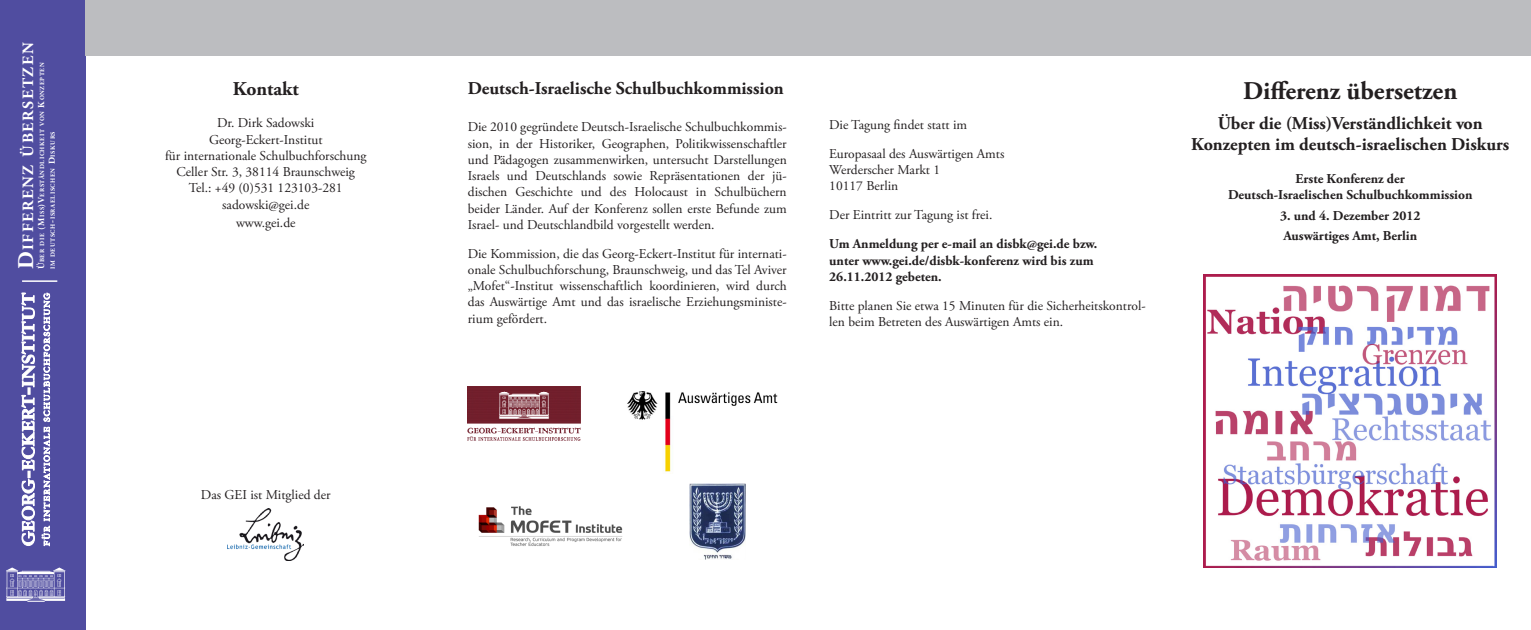
<style>
.page{position:relative;width:1531px;height:630px;background:#fff}
.page>*{position:absolute;margin:0;border:0;box-sizing:border-box;transform-origin:0 0}
.Überschrift_1{font:700 25.5px "Adobe Garamond Pro";color:#231f20}
.t1{font:700 19.5px "Adobe Garamond Pro";color:#231f20}
.Überschrift_2{font:700 18px/21px "Adobe Garamond Pro";color:#231f20;text-align:center}
.Text_Überschrift{font:700 18px "Adobe Garamond Pro";color:#231f20}
.t2{font:700 15.75px "Adobe Garamond Pro";letter-spacing:.1em;color:#fff}
.Text{font:13.5px/16.2px "Adobe Garamond Pro";letter-spacing:-.01em;color:#231f20}
.Text-2{font:700 13.5px/16.2px "Adobe Garamond Pro";color:#231f20}
.Überschrift_3{font:700 13.5px/16.2px "Adobe Garamond Pro";color:#231f20;text-align:center}
.t3{font:700 6.3px/10.8px "Adobe Garamond Pro";letter-spacing:.1em;color:#fff}
.s1{font-size:22.5px}
.s2{font-size:9px}
</style>
<div class="page">
<div style="left:0;top:0;width:85px;height:629px;background:#504da0"></div>
<svg style="left:22px;top:292px;width:13px;height:253px"></svg>
<svg style="left:42px;top:292px;width:8px;height:253px"></svg>
<svg style="left:6px;top:567px;width:59px;height:34px"></svg>
<hr style="left:22px;top:280px;width:35px;height:2px;background:#fff">
<div style="left:85px;top:0;width:1446px;height:55px;background:#bcbdc0"></div>
<img style="left:468px;top:386px;width:113px;height:54px">
<img style="left:627px;top:391px;width:151px;height:83px">
<img style="left:228px;top:508px;width:76px;height:52px">
<img style="left:478px;top:506px;width:145px;height:40px">
<img style="left:1203px;top:274px;width:294px;height:293px">
<img style="left:689px;top:483px;width:57px;height:76px">
<p class="t2" style="left:19px;top:269px;width:228px;rotate:-90deg"><span class="s1">D</span>ifferenz übersetzen</p>
<p class="t3" style="left:37px;top:269px;width:208px;rotate:-90deg"><span class="s2">Ü</span>ber die <span class="s2">(M</span>iss<span class="s2">)V</span>erständlichkeit von <span class="s2">K</span>onzepten im deutsch<span class="s2">-</span>israelischen <span class="s2">D</span>iskurs</p>
<p class="t1" style="left:233px;top:77px;width:67px">Kontakt</p>
<p class="Text" style="left:217px;top:115px;width:99px">Dr. Dirk Sadowski</p>
<p class="Text" style="left:209px;top:132px;width:115px">Georg-Eckert-Institut</p>
<p class="Text" style="left:165px;top:148px;width:203px">für internationale Schulbuchforschung</p>
<p class="Text" style="left:177px;top:164px;width:180px">Celler Str. 3, 38114 Braunschweig</p>
<p class="Text" style="left:189px;top:180px;width:155px">Tel.: +49 (0)531 123103-281</p>
<p class="Text" style="left:222px;top:196px;width:89px">sadowski@gei.de</p>
<p class="Text" style="left:236px;top:214px;width:61px">www.gei.de</p>
<p class="Text" style="left:201px;top:487px;width:131px">Das GEI ist Mitglied der</p>
<p class="Text_Überschrift" style="left:468px;top:78px;width:318px">Deutsch-Israelische Schulbuchkommission</p>
<p class="Text" style="left:468px;top:119px;width:320px;text-align:justify">Die 2010 gegründete Deutsch-Israelische Schulbuchkommis&shy;sion, in der Historiker, Geographen, Politikwissenschaftler und Pädagogen zusammenwirken, untersucht Darstellungen Israels und Deutschlands sowie Repräsentationen der jü&shy;dischen Geschichte und des Holocaust in Schulbüchern beider Länder. Auf der Konferenz sollen erste Befunde zum Israel- und Deutschlandbild vorgestellt werden.</p>
<p class="Text" style="left:468px;top:246px;width:320px;text-align:justify">Die Kommission, die das Georg-Eckert-Institut für internati&shy;onale Schulbuchforschung, Braunschweig, und das Tel Aviver „Mofet“-Institut wissenschaftlich koordinieren, wird durch das Auswärtige Amt und das israelische Erziehungsministe&shy;rium gefördert.</p>
<p class="Text" style="left:829px;top:117px;width:139px">Die Tagung findet statt im</p>
<p class="Text" style="left:829px;top:146px;width:177px">Europasaal des Auswärtigen Amts<br>Werderscher Markt 1<br>10117 Berlin</p>
<p class="Text" style="left:829px;top:207px;width:165px">Der Eintritt zur Tagung ist frei.</p>
<p class="Text-2" style="left:829px;top:236px;width:269px">Um Anmeldung per e-mail an disbk@gei.de bzw. unter www.gei.de/disbk-konferenz wird bis zum<br>26.11.2012 gebeten.</p>
<p class="Text" style="left:829px;top:298px;width:318px">Bitte planen Sie etwa 15 Minuten für die Sicherheitskontrol&shy;len beim Betreten des Auswärtigen Amts ein.</p>
<p class="Überschrift_1" style="left:1243px;top:76px;width:216px">Differenz übersetzen</p>
<p class="Überschrift_2" style="left:1191px;top:113px;width:320px">Über die (Miss)Verständlichkeit von<br>Konzepten im deutsch-israelischen Diskurs</p>
<p class="Überschrift_3" style="left:1228px;top:171px;width:246px">Erste Konferenz der<br>Deutsch-Israelischen Schulbuchkommission</p>
<p class="Überschrift_3" style="left:1280px;top:208px;width:142px">3. und 4. Dezember 2012</p>
<p class="Überschrift_3" style="left:1283px;top:228px;width:135px">Auswärtiges Amt, Berlin</p>
</div>
